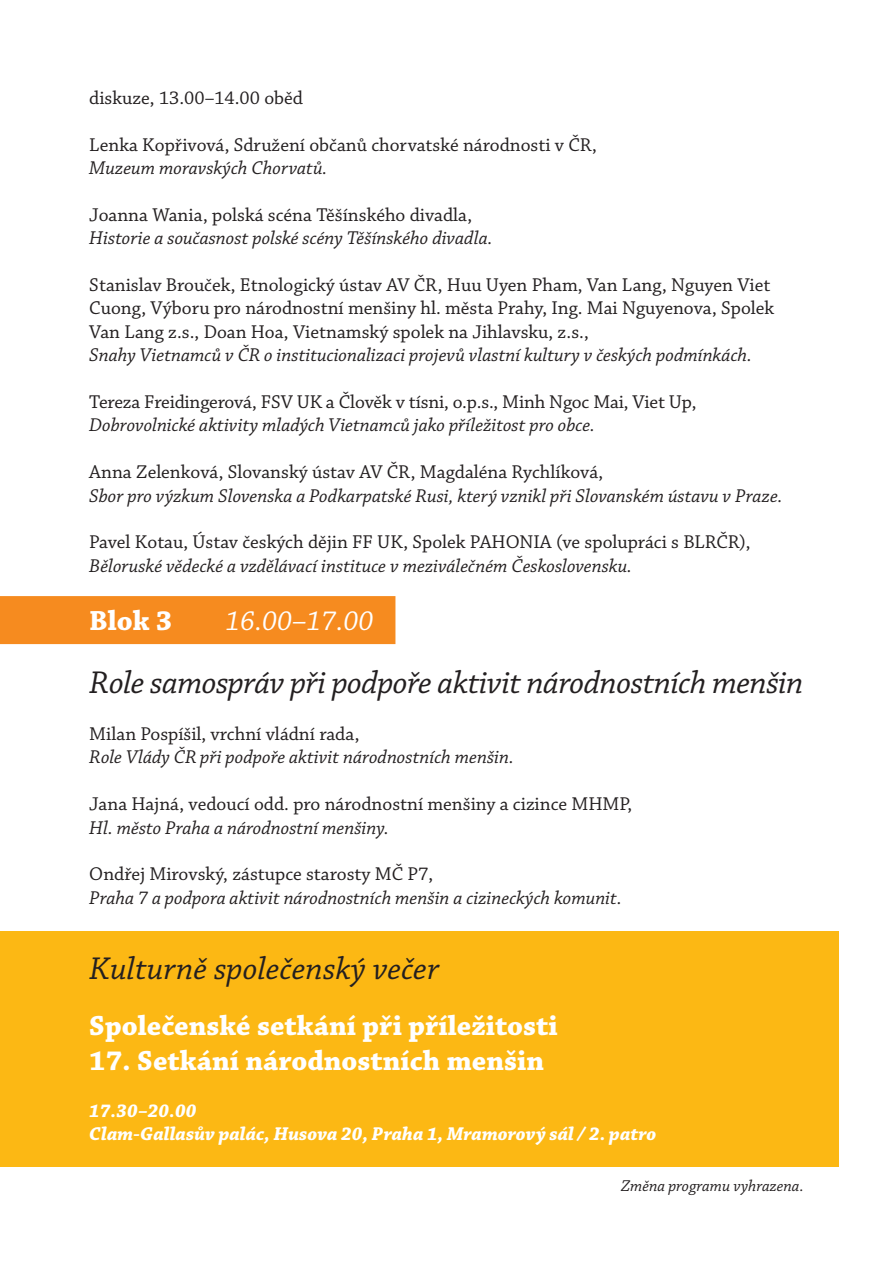
<style>
.page{position:relative;width:893px;height:1263px;background:#fff}
.page>*{position:absolute;margin:0;border:0;box-sizing:border-box;transform-origin:0 0}
.t1{font:33px "Chaparral Pro It Capt";letter-spacing:-.015em;color:#231f20}
.t2{font:700 29.1px "Chaparral Pro";color:#fff}
.t3{font:italic 29.1px "Chaparral Pro";color:#fff}
.t4{font:19.5px/23.4px "Chaparral Pro";color:#231f20}
.t5{font:italic 19.5px "Chaparral Pro";color:#231f20}
.t6{font:italic 700 19.5px/23.4px "Chaparral Pro";color:#fff}
.t7{font:italic 16.5px "Chaparral Pro";color:#231f20}
</style>
<div class="page">
<div style="left:0;top:930px;width:839px;height:236px;background:#fcb814"></div>
<div style="left:0;top:596px;width:395px;height:48px;background:#f68b1f"></div>
<p class="t4" style="left:89px;top:87px;width:215px">diskuze, 13.00–14.00 oběd</p>
<p class="t4" style="left:89px;top:133px;width:509px">Lenka Kopřivová, Sdružení občanů chorvatské národnosti v ČR,</p>
<p class="t5" style="left:89px;top:157px;width:239px">Muzeum moravských Chorvatů.</p>
<p class="t4" style="left:89px;top:204px;width:384px">Joanna Wania, polská scéna Těšínského divadla,</p>
<p class="t5" style="left:89px;top:227px;width:405px">Historie a současnost polské scény Těšínského divadla.</p>
<p class="t4" style="left:89px;top:274px;width:686px">Stanislav Brouček, Etnologický ústav AV ČR, Huu Uyen Pham, Van Lang, Nguyen Viet<br>Cuong, Výboru pro národnostní menšiny hl. města Prahy, Ing. Mai Nguyenova, Spolek<br>Van Lang z.s., Doan Hoa, Vietnamský spolek na Jihlavsku, z.s.,</p>
<p class="t5" style="left:89px;top:344px;width:664px">Snahy Vietnamců v ČR o institucionalizaci projevů vlastní kultury v českých podmínkách.</p>
<p class="t4" style="left:89px;top:391px;width:609px">Tereza Freidingerová, FSV UK a Člověk v tísni, o.p.s., Minh Ngoc Mai, Viet Up,</p>
<p class="t5" style="left:89px;top:414px;width:507px">Dobrovolnické aktivity mladých Vietnamců jako příležitost pro obce.</p>
<p class="t4" style="left:89px;top:461px;width:516px">Anna Zelenková, Slovanský ústav AV ČR, Magdaléna Rychlíková,</p>
<p class="t5" style="left:89px;top:485px;width:695px">Sbor pro výzkum Slovenska a Podkarpatské Rusi, který vznikl při Slovanském ústavu v Praze.</p>
<p class="t4" style="left:89px;top:531px;width:663px">Pavel Kotau, Ústav českých dějin FF UK, Spolek PAHONIA (ve spolupráci s BLRČR),</p>
<p class="t5" style="left:89px;top:555px;width:544px">Běloruské vědecké a vzdělávací instituce v meziválečném Československu.</p>
<h2 class="t2" style="left:89px;top:604px;width:84px">Blok 3</h2>
<h2 class="t3" style="left:225px;top:605px;width:149px">16.00–17.00</h2>
<h1 class="t1" style="left:89px;top:664px;width:716px">Role samospráv při podpoře aktivit národnostních menšin</h1>
<p class="t4" style="left:89px;top:723px;width:272px">Milan Pospíšil, vrchní vládní rada,</p>
<p class="t5" style="left:89px;top:746px;width:426px">Role Vlády ČR při podpoře aktivit národnostních menšin.</p>
<p class="t4" style="left:89px;top:793px;width:544px">Jana Hajná, vedoucí odd. pro národnostní menšiny a cizince MHMP,</p>
<p class="t5" style="left:89px;top:817px;width:301px">Hl. město Praha a národnostní menšiny.</p>
<p class="t4" style="left:89px;top:863px;width:345px">Ondřej Mirovský, zástupce starosty MČ P7,</p>
<p class="t5" style="left:89px;top:887px;width:534px">Praha 7 a podpora aktivit národnostních menšin a cizineckých komunit.</p>
<h1 class="t1" style="left:89px;top:950px;width:352px">Kulturně společenský večer</h1>
<h2 class="t2" style="left:89px;top:1009px;width:470px">Společenské setkání při příležitosti</h2>
<h2 class="t2" style="left:89px;top:1044px;width:456px">17. Setkání národnostních menšin</h2>
<p class="t6" style="left:89px;top:1100px;width:569px">17.30–20.00<br>Clam-Gallasův palác, Husova 20, Praha 1, Mramorový sál / 2. patro</p>
<p class="t7" style="left:621px;top:1177px;width:184px">Změna programu vyhrazena.</p>
</div>
